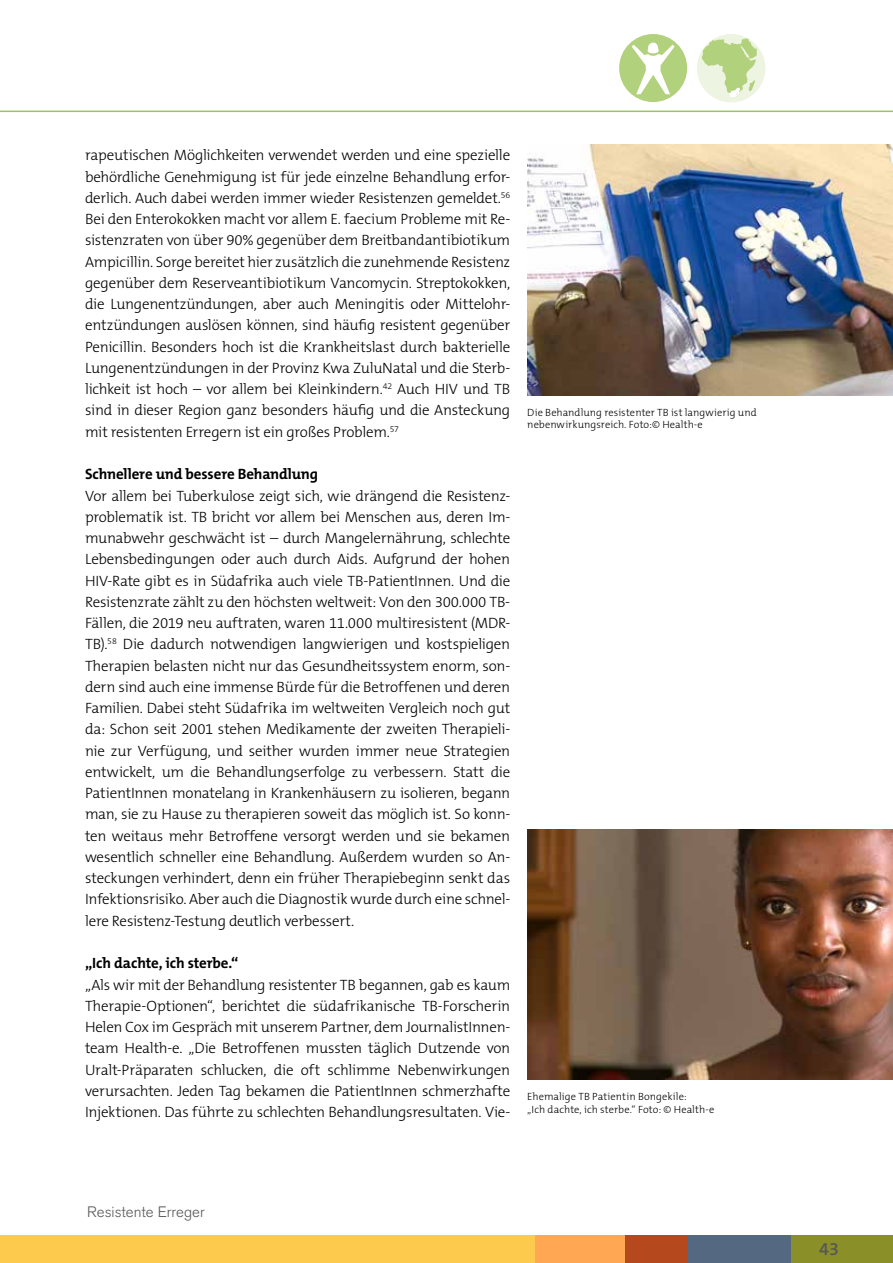
<style>
.page{position:relative;width:893px;height:1263px;background:#fff}
.page>*{position:absolute;margin:0;border:0;box-sizing:border-box;transform-origin:0 0}
.t1{font:600 18px "The Mix B6";color:#575756}
.t2{font:300 15px/21.3px "The Mix B3";letter-spacing:-.015em;color:#000}
.t3{font:300 15px "Akzidenz Grotesk BE";color:#575756}
.t4{font:300 10.5px/12.6px "The Mix B3";letter-spacing:.005em;color:#000}
.s1{font-family:"The Mix B7";font-weight:700}
</style>
<div class="page">
<div style="left:774px;top:1235px;width:119px;height:28px;background:#8a8f28"></div>
<div style="left:646px;top:1235px;width:145px;height:28px;background:#546881"></div>
<div style="left:0;top:1235px;width:536px;height:28px;background:#fdca4d"></div>
<div style="left:622px;top:1235px;width:65px;height:28px;background:#b5481d"></div>
<div style="left:536px;top:1235px;width:89px;height:28px;background:#ffa753"></div>
<hr style="left:0;top:111px;width:893px;height:1px;background:#9cc657">
<img style="left:527px;top:145px;width:366px;height:250px">
<img style="left:527px;top:829px;width:366px;height:251px">
<div style="left:619px;top:34px;width:68px;height:68px;background:#b2d17d;border-radius:50%"></div>
<svg style="left:632px;top:43px;width:43px;height:51px"></svg>
<div style="left:697px;top:34px;width:68px;height:68px;background:#edf4e2;border-radius:50%"></div>
<svg style="left:702px;top:39px;width:55px;height:59px"></svg>
<p class="t2" style="left:85px;top:145px;width:427px;text-align:justify">rapeutischen Möglichkeiten verwendet werden und eine spezielle behördliche Genehmigung ist für jede einzelne Behandlung erfor&shy;derlich. Auch dabei werden immer wieder Resistenzen gemeldet.<sup>56<br></sup>Bei den Enterokokken macht vor allem E. faecium Probleme mit Re&shy;sistenzraten von über 90% gegenüber dem Breitbandantibiotikum Ampicillin. Sorge bereitet hier zusätzlich die zunehmende Resistenz gegenüber dem Reserveantibiotikum Vancomycin. Streptokokken, die Lungenentzündungen, aber auch Meningitis oder Mittelohr&shy;entzündungen auslösen können, sind häufig resistent gegenüber Penicillin. Besonders hoch ist die Krankheitslast durch bakterielle Lungenentzündungen in der Provinz Kwa ZuluNatal und die Sterb&shy;lichkeit ist hoch – vor allem bei Kleinkindern.<sup>42</sup> Auch HIV und TB sind in dieser Region ganz besonders häufig und die Ansteckung mit resistenten Erregern ist ein großes Problem.<sup>57</sup></p>
<p class="t2" style="left:85px;top:464px;width:427px"><span class="s1">Schnellere und bessere Behandlung<br></span>Vor allem bei Tuberkulose zeigt sich, wie drängend die Resistenz&shy;problematik ist. TB bricht vor allem bei Menschen aus, deren Im&shy;munabwehr geschwächt ist – durch Mangelernährung, schlechte Lebensbedingungen oder auch durch Aids. Aufgrund der hohen HIV-Rate gibt es in Südafrika auch viele TB-PatientInnen. Und die Resistenzrate zählt zu den höchsten weltweit: Von den 300.000 TB-Fällen, die 2019 neu auftraten, waren 11.000 multiresistent (MDR-TB).<sup>58</sup> Die dadurch notwendigen langwierigen und kostspieligen Therapien belasten nicht nur das Gesundheitssystem enorm, son&shy;dern sind auch eine immense Bürde für die Betroffenen und deren Familien. Dabei steht Südafrika im weltweiten Vergleich noch gut da: Schon seit 2001 stehen Medikamente der zweiten Therapieli&shy;nie zur Verfügung, und seither wurden immer neue Strategien entwickelt, um die Behandlungserfolge zu verbessern. Statt die PatientInnen monatelang in Krankenhäusern zu isolieren, begann man, sie zu Hause zu therapieren soweit das möglich ist. So konn&shy;ten weitaus mehr Betroffene versorgt werden und sie bekamen wesentlich schneller eine Behandlung. Außerdem wurden so An&shy;steckungen verhindert, denn ein früher Therapiebeginn senkt das Infektionsrisiko. Aber auch die Diagnostik wurde durch eine schnel&shy;lere Resistenz-Testung deutlich verbessert.</p>
<p class="t2" style="left:85px;top:953px;width:427px"><span class="s1">„Ich dachte, ich sterbe.“<br></span>„Als wir mit der Behandlung resistenter TB begannen, gab es kaum Therapie-Optionen“, berichtet die südafrikanische TB-Forscherin Helen Cox im Gespräch mit unserem Partner, dem JournalistInnen&shy;team Health-e. „Die Betroffenen mussten täglich Dutzende von Uralt-Präparaten schlucken, die oft schlimme Nebenwirkungen verursachten. Jeden Tag bekamen die PatientInnen schmerzhafte Injektionen. Das führte zu schlechten Behandlungsresultaten. Vie-</p>
<p class="t4" style="left:527px;top:406px;width:231px">Die Behandlung resistenter TB ist langwierig und nebenwirkungsreich. Foto:© Health-e</p>
<p class="t4" style="left:527px;top:1091px;width:188px">Ehemalige TB Patientin Bongekile:<br>„Ich dachte, ich sterbe.“ Foto: © Health-e</p>
<p class="t3" style="left:87px;top:1203px;width:119px">Resistente Erreger</p>
<p class="t1" style="left:819px;top:1239px;width:21px">43</p>
</div>
